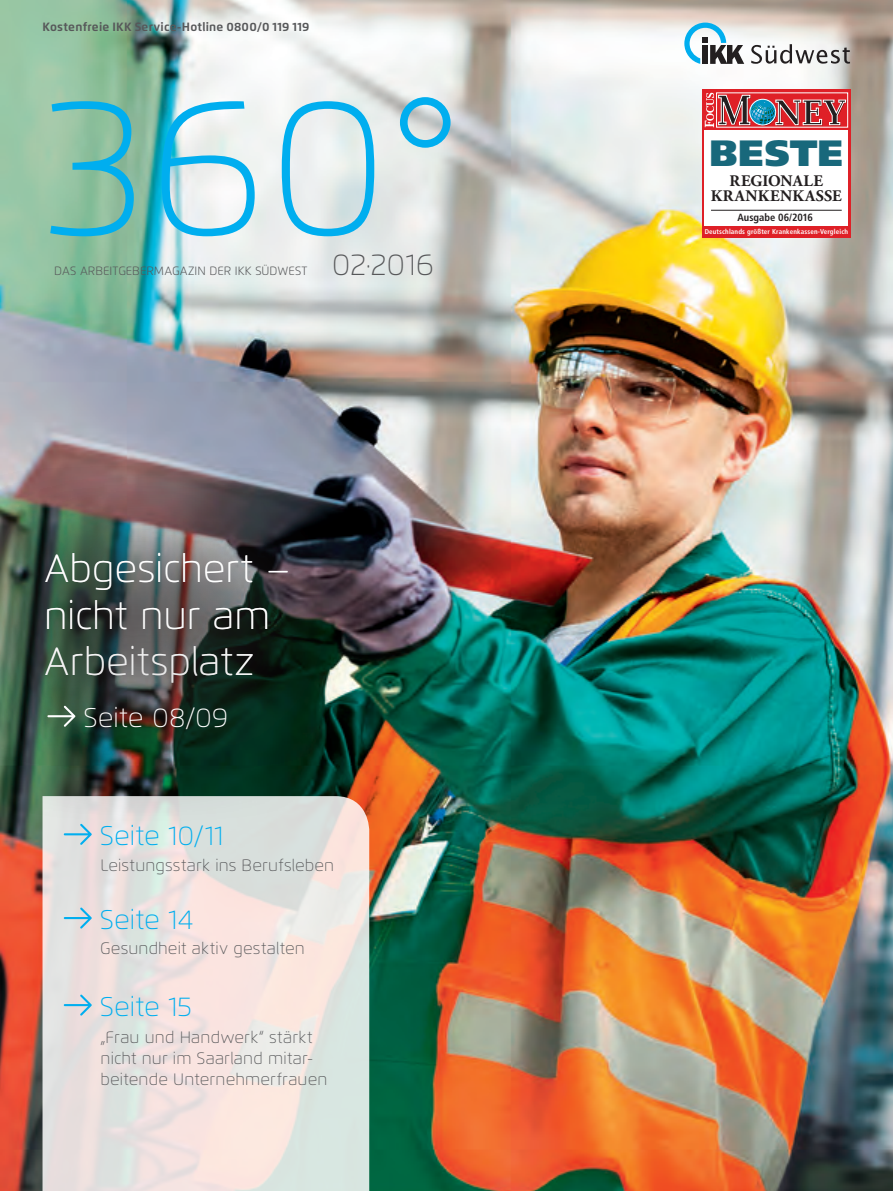
<style>
.page{position:relative;width:893px;height:1191px;background:#fff}
.page>*{position:absolute;margin:0;border:0;box-sizing:border-box;transform-origin:0 0}
.t1{font:100 195px "Flexo";color:#00aeef}
.t2{font:100 39px/46.5px "Flexo";color:#fff}
.t3{font:900 36.6px "Frutiger";letter-spacing:.015em;color:#18687b}
.t4{font:100 30px "Flexo";color:#57585a}
.t5{font:100 27px "Flexo";letter-spacing:.005em;color:#00aeef}
.t6{font:100 27px "Flexo";letter-spacing:.005em;color:#fff}
.t7{font:100 16.5px/21px "Flexo";letter-spacing:.01em;color:#57585a}
.t8{font:700 16.05px/15.8px "Adobe Garamond Pro";letter-spacing:.025em;color:#231f20;text-align:center}
.t9{font:700 12px "Flexo";letter-spacing:.015em;color:#57585a}
.t10{font:300 12px "Flexo";color:#57585a}
.t11{font:700 condensed 10.5px "Frutiger";color:#231f20}
.t12{font:700 condensed 6.9px "Frutiger";letter-spacing:.02em;color:#fff}
</style>
<div class="page">
<img style="left:0;top:0;width:893px;height:1191px">
<svg style="left:751px;top:44px;width:99px;height:20px"></svg>
<svg style="left:684px;top:23px;width:60px;height:41px"></svg>
<svg style="left:43px;top:796px;width:326px;height:395px;background:#e9e2df"></svg>
<svg style="left:64px;top:823px;width:28px;height:22px"></svg>
<svg style="left:64px;top:994px;width:28px;height:21px"></svg>
<svg style="left:64px;top:907px;width:28px;height:21px"></svg>
<svg style="left:702px;top:89px;width:148px;height:148px"></svg>
<div style="left:705px;top:131px;width:143px;height:104px;background:#fff"></div>
<svg style="left:703px;top:91px;width:146px;height:38px"></svg>
<svg style="left:705px;top:92px;width:143px;height:36px;background:#b65c63"></svg>
<div style="left:749px;top:99px;width:27px;height:26px;border:1px solid #fff;border-radius:50%"></div>
<div style="left:704px;top:226px;width:146px;height:10px;background:#df2027"></div>
<hr style="left:711px;top:210px;width:131px;height:1px;background:#231f20">
<img style="left:0;top:465px;width:366px;height:305px">
<img style="left:0;top:615px;width:313px;height:206px">
<svg style="left:47px;top:705px;width:28px;height:21px"></svg>
<p class="t9" style="left:43px;top:19px;width:269px">Kostenfreie IKK Service-Hotline 0800/0 119 119</p>
<h1 class="t1" style="left:45px;top:50px;width:418px">360°</h1>
<p class="t10" style="left:54px;top:263px;width:255px">DAS ARBEITGEBERMAGAZIN DER IKK SÜDWEST</p>
<h3 class="t4" style="left:332px;top:246px;width:103px">02·2016</h3>
<h2 class="t2" style="left:44px;top:545px;width:248px">Abgesichert – nicht nur am<br>Arbeitsplatz</h2>
<h3 class="t6" style="left:84px;top:701px;width:146px">Seite 08/09</h3>
<h3 class="t5" style="left:100px;top:819px;width:125px">Seite 10/11</h3>
<p class="t7" style="left:101px;top:854px;width:235px">Leistungsstark ins Berufsleben</p>
<h3 class="t5" style="left:100px;top:903px;width:95px">Seite 14</h3>
<p class="t7" style="left:100px;top:938px;width:206px">Gesundheit aktiv gestalten</p>
<h3 class="t5" style="left:100px;top:990px;width:93px">Seite 15</h3>
<p class="t7" style="left:101px;top:1026px;width:228px">„Frau und Handwerk“ stärkt nicht nur im Saarland mitar&shy;beitende Unternehmerfrauen</p>
<h3 class="t3" style="left:709px;top:131px;width:135px">BESTE</h3>
<p class="t8" style="left:711px;top:173px;width:132px">REGIONALE<br>KRANKENKASSE</p>
<p class="t11" style="left:737px;top:211px;width:77px">Ausgabe 06/2016</p>
<p class="t12" style="left:705px;top:227px;width:145px">Deutschlands größter Krankenkassen-Vergleich</p>
</div>
